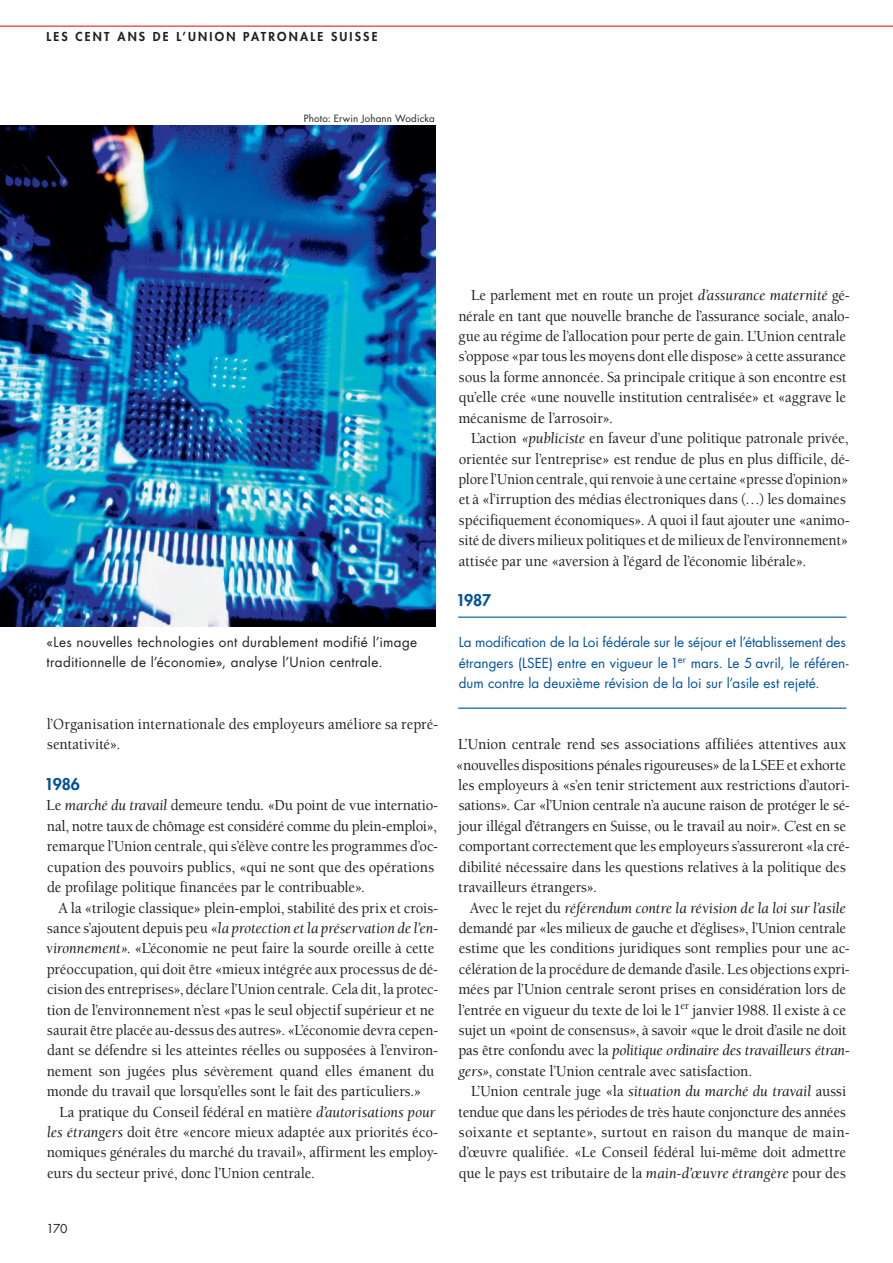
<style>
.page{position:relative;width:893px;height:1263px;background:#fff}
.page>*{position:absolute;margin:0;border:0;box-sizing:border-box;transform-origin:0 0}
.t1{font:500 15.75px/20.4px "Berkeley Std";letter-spacing:-.005em;color:#231f20;scale:.94 1}
.t2{font:500 15.75px/20.4px "Berkeley Std";letter-spacing:-.005em;color:#231f20;scale:.96 1}
.t3{font:800 15.75px "Futura Std";letter-spacing:-.015em;color:#01519b}
.t4{font:13.5px/20.4px "Futura Std";color:#01529c}
.t5{font:13.5px/19.5px "Futura Std";letter-spacing:.025em;color:#231f20}
.t6{font:800 12px "Futura Std";letter-spacing:.18em;color:#231f20}
.t7{font:12px "Futura Std";color:#231f20}
.t8{font:9.75px "Futura Std";letter-spacing:.02em;color:#231f20}
.s1{font-weight:400;font-style:italic}
</style>
<div class="page">
<hr style="left:458px;top:617px;width:388px;height:1px;background:#01519b">
<hr style="left:458px;top:708px;width:388px;height:1px;background:#01519b">
<img style="left:0;top:126px;width:435px;height:500px">
<hr style="left:0;top:26px;width:892px;height:1px;background:#ee1d23">
<p class="t6" style="left:47px;top:31px;width:332px">LES CENT ANS DE L’UNION PATRONALE SUISSE</p>
<p class="t8" style="left:304px;top:114px;width:132px">Photo: Erwin Johann Wodicka</p>
<p class="t5" style="left:47px;top:634px;width:372px">«Les nouvelles technologies ont durablement modifié l’image traditionnelle de l’économie», analyse l’Union centrale.</p>
<p class="t1" style="left:47px;top:715px;width:418px">l’Or ganisation internationale des employeurs améliore sa repré&shy;sentativité».</p>
<p class="t3" style="left:45px;top:777px;width:37px">1986</p>
<p class="t1" style="left:47px;top:797px;width:418px">Le <span class="s1">marché du travail</span> demeure tendu. «Du point de vue internatio&shy;nal, notre taux de chômage est considéré comme du plein-emploi», remarque l’Union centrale, qui s’élève contre les programmes d’oc&shy;cupation des pouvoirs publics, «qui ne sont que des opérations de profilage politique financées par le contribuable».</p>
<p class="t1" style="left:46px;top:899px;width:418px;text-indent:12px">A la «trilogie classique» plein-emploi, stabilité des prix et crois&shy;sance s’ajoutent depuis peu «<span class="s1">la protection et la préservation de l’en&shy;vironnement»</span>. «L’économie ne peut faire la sourde oreille à cette préoccupation, qui doit être «mieux intégrée aux processus de dé&shy;cision des entreprises», déclare l’Union centrale. Cela dit, la protec&shy;tion de l’environnement n’est «pas le seul objectif supérieur et ne saurait être placée au-dessus des autres». «L’économie devra cepen&shy;dant se défendre si les atteintes réelles ou supposées à l’en vi ron&shy;nement son jugées plus sévèrement quand elles émanent du monde du travail que lorsqu’elles sont le fait des particuliers.»</p>
<p class="t1" style="left:47px;top:1103px;width:418px;text-indent:13px">La pratique du Conseil fédéral en matière <span class="s1">d’autorisations pour les étrangers</span> doit être «encore mieux adaptée aux priorités éco&shy;nomiques générales du marché du travail», affirment les employ&shy;eurs du secteur privé, donc l’Union centrale.</p>
<p class="t7" style="left:47px;top:1223px;width:22px">170</p>
<p class="t1" style="left:458px;top:286px;width:418px;text-indent:13px">Le parlement met en route un projet <span class="s1">d’assurance maternité</span> gé&shy;nérale en tant que nouvelle branche de l’assurance sociale, analo&shy;gue au régime de l’allocation pour perte de gain. L’Union centrale s’oppose «par tous les moyens dont elle dispose» à cette assurance sous la forme annoncée. Sa principale critique à son encontre est qu’elle crée «une nouvelle institution centralisée» et «aggrave le mécanisme de l’arrosoir».</p>
<p class="t1" style="left:458px;top:429px;width:418px;text-indent:13px">L’action <span class="s1">«publiciste</span> en faveur d’une politique patronale privée, orientée sur l’entreprise» est rendue de plus en plus difficile, dé&shy;plore l’Union centrale, qui renvoie à une certaine «presse d’opinion» et à «l’irruption des médias électroniques dans (…) les domaines spécifiquement économiques». A quoi il faut ajouter une «animo&shy;sité de divers milieux politiques et de milieux de l’environnement» attisée par une «aversion à l’égard de l’économie libérale».</p>
<p class="t3" style="left:456px;top:593px;width:36px">1987</p>
<p class="t4" style="left:458px;top:633px;width:391px">La modification de la Loi fédérale sur le séjour et l’établissement des étrangers (LSEE) entre en vigueur le 1<sup>er</sup> mars. Le 5 avril, le référen&shy;dum contre la deuxième révision de la loi sur l’asile est rejeté.</p>
<p class="t2" style="left:456px;top:735px;width:412px">L’Union centrale rend ses associations affiliées attentives aux «nouvelles dispositions pénales rigoureuses» de la LSEE et exhorte les employeurs à «s’en tenir strictement aux restrictions d’autori&shy;sations». Car «l’Union centrale n’a aucune raison de protéger le sé&shy;jour illégal d’étrangers en Suisse, ou le travail au noir». C’est en se comportant correctement que les employeurs s’assureront «la cré&shy;dibilité nécessaire dans les questions relatives à la politique des travailleurs étrangers».</p>
<p class="t1" style="left:458px;top:899px;width:418px;text-indent:12px">Avec le rejet du <span class="s1">référendum contre la révision de la loi sur l’asile </span>demandé par «les milieux de gauche et d’églises», l’Union centrale estime que les conditions juridiques sont remplies pour une ac&shy;célération de la procédure de demande d’asile. Les objections expri&shy;mées par l’Union centrale seront prises en considération lors de l’entrée en vigueur du texte de loi le 1<sup>er</sup> janvier 1988. Il existe à ce sujet un «point de consensus», à savoir «que le droit d’asile ne doit pas être confondu avec la <span class="s1">politique ordinaire des travailleurs ét ran&shy;gers»</span>, constate l’Union centrale avec satisfaction.</p>
<p class="t1" style="left:458px;top:1082px;width:418px;text-align:center">L’Union centrale juge «la <span class="s1">situation du marché du travail</span> aussi tendue que dans les périodes de très haute conjoncture des années soixante et septante», surtout en raison du manque de main&shy;d’œuvre qualifiée. «Le Conseil fédéral lui-même doit admettre que le pays est tributaire de la <span class="s1">main-d’œuvre étrangère</span> pour des</p>
</div>
